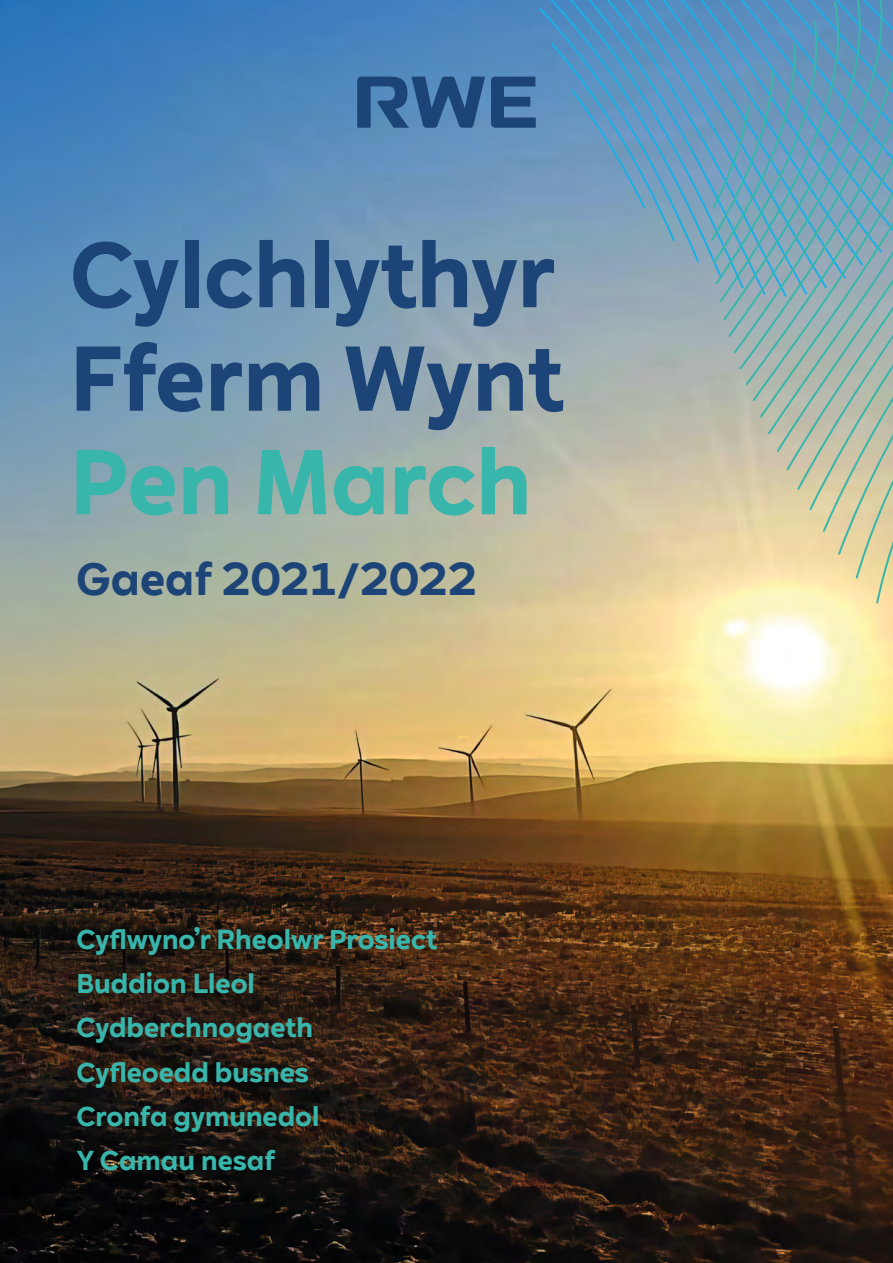
<style>
.page{position:relative;width:893px;height:1263px;background:#fff}
.page>*{position:absolute;margin:0;border:0;box-sizing:border-box;transform-origin:0 0}
.t1{font:700 90px/103.5px "RWE Sans";color:#1d4477}
.t2{font:700 90px "RWE Sans";color:#38b6ab}
.t3{font:700 45px "RWE Sans";letter-spacing:-.02em;color:#1d4477}
.t4{font:700 27px/44.1px "RWE Sans";color:#38b6ab}
</style>
<div class="page">
<img style="left:0;top:0;width:893px;height:1263px">
<svg style="left:357px;top:0;width:536px;height:604px;background:#90aab3"></svg>
<svg style="left:0;top:848px;width:1px;height:415px"></svg>
<h1 class="t1" style="left:70px;top:224px;width:496px">Cylchlythyr<br>Fferm Wynt</h1>
<h1 class="t2" style="left:70px;top:425px;width:463px">Pen March</h1>
<h2 class="t3" style="left:76px;top:551px;width:403px">Gaeaf 2021/2022</h2>
<p class="t4" style="left:77px;top:918px;width:362px">Cyflwyno’r Rheolwr Prosiect<br>Buddion Lleol<br>Cydberchnogaeth<br>Cyfleoedd busnes<br>Cronfa gymunedol<br>Y Camau nesaf</p>
</div>
